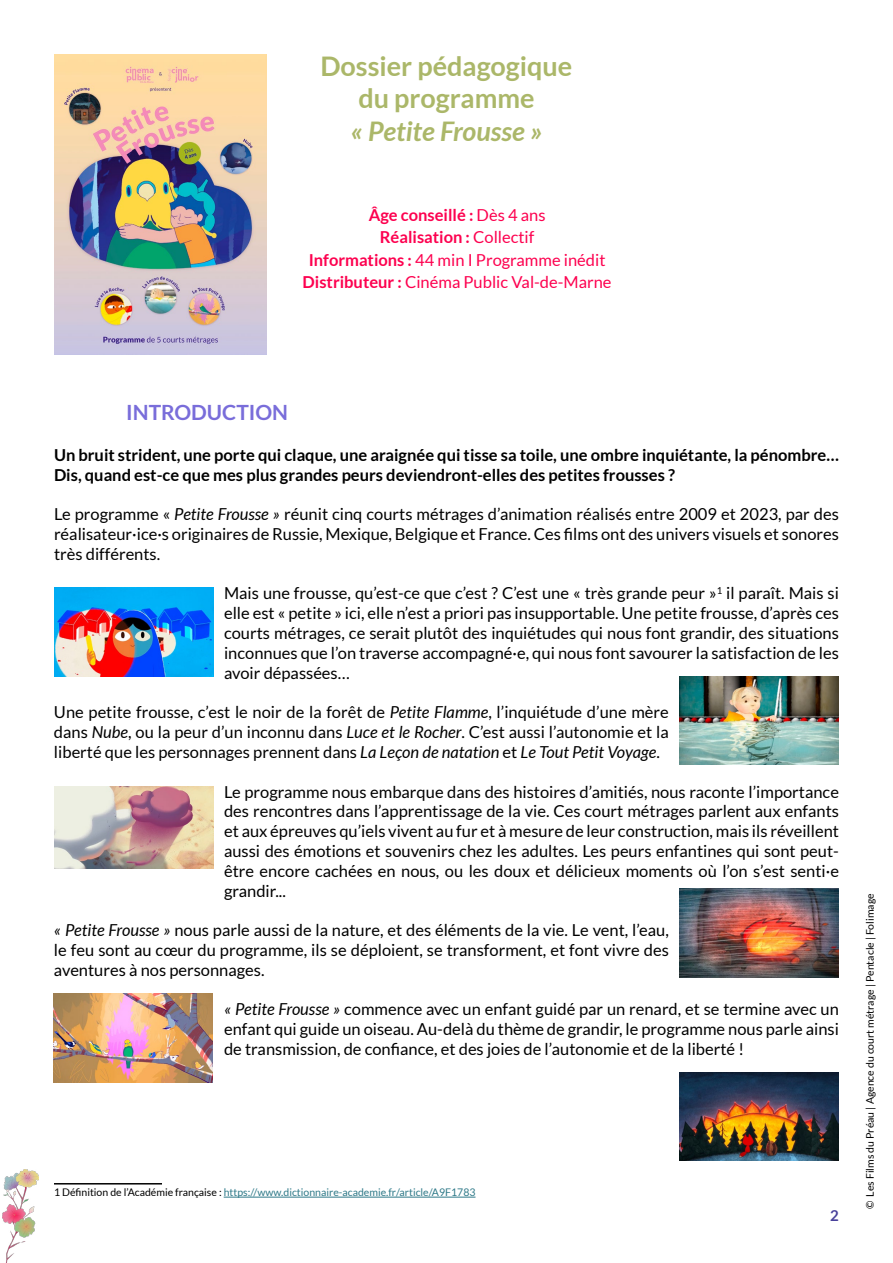
<style>
.page{position:relative;width:893px;height:1263px;background:#fff}
.page>*{position:absolute;margin:0;border:0;box-sizing:border-box;transform-origin:0 0}
.t1{font:700 27px/32.4px "Lato";color:#abb769;text-align:center}
.t2{font:italic 700 27px "Lato";color:#abb769}
.t3{font:700 21px "Lato";color:#796dda}
.t4{font:16.5px/19.8px "Lato";color:#000;text-align:justify}
.t5{font:700 16.5px/19.8px "Lato";color:#000}
.t6{font:16.5px/22.5px "Lato";color:#fd004f;text-align:center}
.t7{font:700 15px "Lato";color:#49419b}
.t8{font:10.5px "Lato";color:#2e7988}
.t9{font:10.5px "Lato";color:#000}
.s1{font-weight:700}
.s2{font-style:italic}
.s3{color:#000}
</style>
<div class="page">
<img style="left:2px;top:1169px;width:36px;height:94px">
<hr style="left:54px;top:1183px;width:108px;height:1px;background:#000">
<hr style="left:224px;top:1197px;width:251px;height:1px;background:#2e7988">
<img style="left:54px;top:54px;width:213px;height:301px">
<img style="left:54px;top:588px;width:159px;height:89px">
<img style="left:679px;top:676px;width:160px;height:89px">
<img style="left:54px;top:786px;width:159px;height:83px">
<img style="left:679px;top:889px;width:160px;height:88px">
<img style="left:54px;top:994px;width:159px;height:89px">
<img style="left:679px;top:1072px;width:160px;height:89px">
<h1 class="t1" style="left:320px;top:49px;width:253px">Dossier pédagogique du programme</h1>
<h1 class="t2" style="left:350px;top:115px;width:193px">« Petite Frousse »</h1>
<p class="t6" style="left:303px;top:203px;width:310px"><span class="s1">Âge conseillé :</span> Dès 4 ans<br><span class="s1">Réalisation :</span> Collectif<br><span class="s1">Informations :</span> 44 min I Programme inédit <span class="s1">Distributeur :</span> Cinéma Public Val-de-Marne</p>
<p class="t3" style="left:126px;top:400px;width:163px">INTRODUCTION</p>
<p class="t5" style="left:54px;top:445px;width:786px">Un bruit strident, une porte qui claque, une araignée qui tisse sa toile, une ombre inquiétante, la pénombre…<br>Dis, quand est-ce que mes plus grandes peurs deviendront-elles des petites frousses ?</p>
<p class="t4" style="left:54px;top:504px;width:786px">Le programme « <span class="s2">Petite Frousse »</span> réunit cinq courts métrages d’animation réalisés entre 2009 et 2023, par des réalisateur·ice·s originaires de Russie, Mexique, Belgique et France. Ces films ont des univers visuels et sonores très différents.</p>
<p class="t4" style="left:224px;top:583px;width:616px">Mais une frousse, qu’est-ce que c’est ? C’est une « très grande peur »<sup>1</sup> il paraît. Mais si elle est « petite » ici, elle n’est a priori pas insupportable. Une petite frousse, d’après ces courts métrages, ce serait plutôt des inquiétudes qui nous font grandir, des situations inconnues que l’on traverse accompagné·e, qui nous font savourer la satisfaction de les avoir dépassées…</p>
<p class="t4" style="left:54px;top:702px;width:616px">Une petite frousse, c’est le noir de la forêt de <span class="s2">Petite Flamme</span>, l’inquiétude d’une mère dans <span class="s2">Nube</span>, ou la peur d’un inconnu dans <span class="s2">Luce et le Rocher</span>. C’est aussi l’autonomie et la liberté que les personnages prennent dans <span class="s2">La Leçon de natation</span> et <span class="s2">Le Tout Petit Voyage</span>.</p>
<p class="t4" style="left:224px;top:781px;width:616px">Le programme nous embarque dans des histoires d’amitiés, nous raconte l’importance des rencontres dans l’apprentissage de la vie. Ces court métrages parlent aux enfants et aux épreuves qu’iels vivent au fur et à mesure de leur construction, mais ils réveillent aussi des émotions et souvenirs chez les adultes. Les peurs enfantines qui sont peut&shy;être encore cachées en nous, ou les doux et délicieux moments où l’on s’est senti·e grandir...</p>
<p class="t4" style="left:54px;top:920px;width:616px"><span class="s2">« Petite Frousse »</span> nous parle aussi de la nature, et des éléments de la vie. Le vent, l’eau, le feu sont au cœur du programme, ils se déploient, se transforment, et font vivre des aventures à nos personnages.</p>
<p class="t4" style="left:224px;top:999px;width:616px"><span class="s2">« Petite Frousse »</span> commence avec un enfant guidé par un renard, et se termine avec un enfant qui guide un oiseau. Au-delà du thème de grandir, le programme nous parle ainsi de transmission, de confiance, et des joies de l’autonomie et de la liberté !</p>
<p class="t8" style="left:54px;top:1187px;width:423px"><span class="s3">1 Définition de l’Académie française :</span> https://www.dictionnaire-academie.fr/article/A9F1783</p>
<p class="t7" style="left:830px;top:1207px;width:10px">2</p>
<p class="t9" style="left:864px;top:1209px;width:317px;rotate:-90deg">© Les Films du Préau | Agence du court métrage | Pentacle | Folimage</p>
</div>
